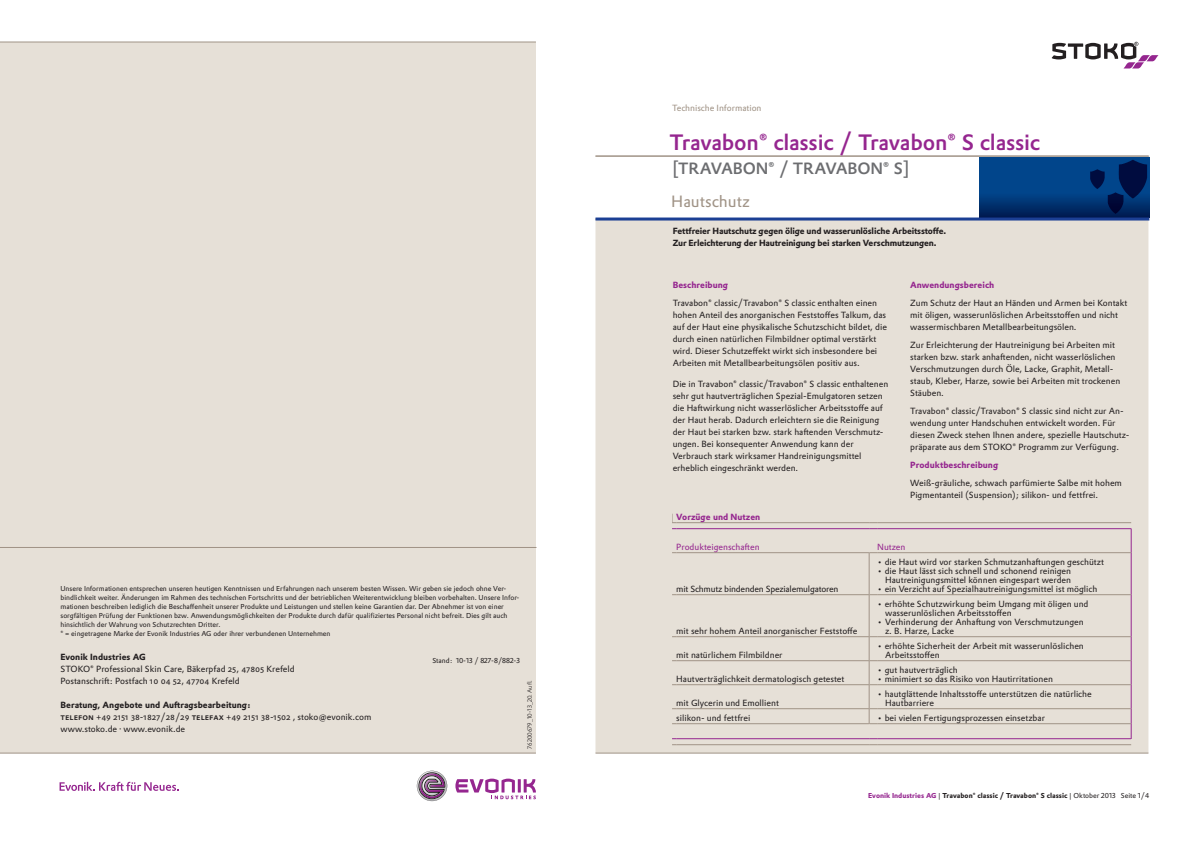
<style>
.page{position:relative;width:1191px;height:842px;background:#fff}
.page>*{position:absolute;margin:0;border:0;box-sizing:border-box;transform-origin:0 0}
._21_Head_Prokyon_21{font:500 21.8px "Evonik Prokyon";letter-spacing:-.01em;color:#95268f}
._21_Head_Prokyon_21-2{font:500 16px "Evonik Prokyon";letter-spacing:-.01em;color:#6c6d70}
._16_Copy_Prokyon_16{font:16px "Evonik Prokyon";color:#a09386}
._08_Subline_Prokyon{font:8.8px/12px "Evonik Prokyon";color:#231f20}
.TAB_07_Copy_Prokyon{font:8.8px/9px "Evonik Prokyon";color:#231f20}
._08_Copy_Prokyon_8_7{font:8.8px/12px "Evonik Prokyon";color:#231f20}
._08_Copy_Prokyon_8_7-2{font:700 8.8px/12px "Evonik Prokyon";letter-spacing:-.02em;color:#231f20}
._08_Copy_Prokyon_8_7-3{font:700 8.8px "Evonik Prokyon";color:#231f20}
._08_Subline_Prokyon-2{font:700 8.8px "Evonik Prokyon";color:#95268f}
.TAB_07_Copy_Prokyon-2{font:8.8px "Evonik Prokyon";letter-spacing:-.02em;color:#231f20}
.TAB_07_Copy_Prokyon-3{font:8.8px "Evonik Prokyon";color:#95268f}
._08_Copy_Prokyon_8_7-4{font:8.8px "Evonik Prokyon";color:#a09386}
.TAB_08_Head_Prokyon{font:700 8.8px "Evonik Prokyon";color:#95268f}
._07_Prokyon_7_9{font:7px/9px "Evonik Prokyon";color:#231f20}
._07_Prokyon_7_9-2{font:700 7px "Evonik Prokyon";color:#231f20}
.t1{font:300 6px "Evonik Prokyon";color:#231f20}
.s1{font-weight:500}
.s2{color:#95268f}
.s3{font-weight:400}
</style>
<div class="page">
<div style="left:595px;top:219px;width:553px;height:534px;background:#e6e0d7;border:1px solid #e6e0d7"></div>
<div style="left:0;top:43px;width:536px;height:710px;background:#e6e0d7"></div>
<hr style="left:0;top:42px;width:536px;height:1px;background:#a09386">
<hr style="left:0;top:753px;width:536px;height:1px;background:#a09386">
<hr style="left:595px;top:753px;width:553px;height:1px;background:#a09386">
<svg style="left:417px;top:771px;width:30px;height:30px"></svg>
<svg style="left:455px;top:779px;width:81px;height:20px"></svg>
<hr style="left:595px;top:156px;width:554px;height:1px;background:#a09386">
<hr style="left:0;top:547px;width:536px;height:1px;background:#a09386">
<svg style="left:60px;top:782px;width:119px;height:9px"></svg>
<hr style="left:676px;top:522px;width:193px;height:1px;background:#a09386">
<hr style="left:877px;top:522px;width:254px;height:1px;background:#a09386">
<hr style="left:676px;top:528px;width:193px;height:1px;background:#95268f">
<svg style="left:869px;top:522px;width:8px;height:7px"></svg>
<svg style="left:1131px;top:528px;width:1px;height:25px"></svg>
<hr style="left:877px;top:528px;width:254px;height:1px;background:#95268f">
<hr style="left:676px;top:552px;width:193px;height:1px;background:#a09386">
<hr style="left:869px;top:552px;width:1px;height:43px;background:#a09386">
<hr style="left:1131px;top:553px;width:1px;height:42px;background:#95268f">
<hr style="left:877px;top:552px;width:254px;height:1px;background:#a09386">
<hr style="left:676px;top:594px;width:193px;height:1px;background:#a09386">
<hr style="left:869px;top:595px;width:1px;height:42px;background:#a09386">
<hr style="left:1131px;top:595px;width:1px;height:42px;background:#95268f">
<hr style="left:877px;top:594px;width:254px;height:1px;background:#a09386">
<hr style="left:676px;top:636px;width:193px;height:1px;background:#a09386">
<hr style="left:877px;top:636px;width:254px;height:1px;background:#a09386">
<hr style="left:676px;top:660px;width:193px;height:1px;background:#a09386">
<hr style="left:676px;top:684px;width:193px;height:1px;background:#a09386">
<hr style="left:877px;top:660px;width:254px;height:1px;background:#a09386">
<hr style="left:877px;top:684px;width:254px;height:1px;background:#a09386">
<hr style="left:676px;top:708px;width:193px;height:1px;background:#a09386">
<hr style="left:676px;top:723px;width:193px;height:1px;background:#a09386">
<svg style="left:869px;top:636px;width:8px;height:88px"></svg>
<svg style="left:1131px;top:637px;width:1px;height:102px"></svg>
<hr style="left:877px;top:708px;width:254px;height:1px;background:#a09386">
<hr style="left:877px;top:723px;width:254px;height:1px;background:#a09386">
<hr style="left:676px;top:738px;width:193px;height:1px;background:#95268f">
<hr style="left:877px;top:738px;width:254px;height:1px;background:#95268f">
<svg style="left:672px;top:738px;width:4px;height:7px"></svg>
<hr style="left:676px;top:744px;width:193px;height:1px;background:#a09386">
<svg style="left:869px;top:738px;width:8px;height:7px"></svg>
<hr style="left:877px;top:744px;width:254px;height:1px;background:#a09386">
<svg style="left:672px;top:514px;width:4px;height:15px"></svg>
<img style="left:979px;top:158px;width:170px;height:60px">
<hr style="left:595px;top:218px;width:554px;height:3px;background:#1b3f94">
<svg style="left:1051px;top:42px;width:107px;height:26px"></svg>
<p class="_07_Prokyon_7_9" style="left:60px;top:584px;width:460px">Unsere Informationen entsprechen unseren heutigen Kenntnissen und Erfahrungen nach unserem besten Wissen. Wir geben sie jedoch ohne Ver&shy;bindlichkeit weiter. Änderungen im Rahmen des technischen Fortschritts und der betrieblichen Weiterentwicklung bleiben vorbehalten. Unsere Infor&shy;mationen beschreiben lediglich die Beschaffenheit unserer Produkte und Leistungen und stellen keine Garantien dar. Der Abnehmer ist von einer sorgfältigen Prüfung der Funktionen bzw. Anwendungsmöglichkeiten der Produkte durch dafür qualifiziertes Personal nicht befreit. Dies gilt auch hinsichtlich der Wahrung von Schutzrechten Dritter.</p>
<p class="_07_Prokyon_7_9" style="left:60px;top:629px;width:271px">® = eingetragene Marke der Evonik Industries AG oder ihrer verbundenen Unternehmen</p>
<p class="_07_Prokyon_7_9" style="left:432px;top:656px;width:89px">Stand: 10-13 / 827-8/882-3</p>
<p class="_08_Copy_Prokyon_8_7-3" style="left:60px;top:650px;width:87px">Evonik Industries AG</p>
<p class="_08_Copy_Prokyon_8_7" style="left:60px;top:662px;width:236px">STOKO® Professional Skin Care, Bäkerpfad 25, 47805 Krefeld<br>Postanschrift: Postfach 10 04 52, 47704 Krefeld</p>
<p class="_08_Copy_Prokyon_8_7-3" style="left:60px;top:698px;width:192px">Beratung, Angebote und Auftragsbearbeitung:</p>
<p class="_08_Copy_Prokyon_8_7" style="left:60px;top:710px;width:312px"><span class="s1">telefon</span> +49 2151 38-1827/28/29 <span class="s1">telefax</span> +49 2151 38-1502 , stoko@evonik.com www.stoko.de · www.evonik.de</p>
<p class="t1" style="left:525px;top:748px;width:70px;rotate:-90deg">76200679_10-13_20. Aufl.</p>
<p class="_08_Copy_Prokyon_8_7-4" style="left:672px;top:101px;width:91px">Technische Information</p>
<p class="_21_Head_Prokyon_21" style="left:669px;top:125px;width:372px">Travabon® classic / Travabon® S classic</p>
<p class="_21_Head_Prokyon_21-2" style="left:673px;top:156px;width:237px">[TRAVABON® / TRAVABON® S]</p>
<p class="_16_Copy_Prokyon_16" style="left:671px;top:189px;width:80px">Hautschutz</p>
<p class="_08_Copy_Prokyon_8_7-2" style="left:672px;top:224px;width:275px">Fettfreier Hautschutz gegen ölige und wasserunlösliche Arbeitsstoffe.<br>Zur Erleichterung der Hautreinigung bei starken Verschmutzungen.</p>
<p class="_08_Subline_Prokyon-2" style="left:672px;top:278px;width:57px">Beschreibung</p>
<p class="_08_Subline_Prokyon" style="left:672px;top:296px;width:216px">Travabon® classic/Travabon® S classic enthalten einen hohen Anteil des anorganischen Feststoffes Talkum, das auf der Haut eine physikalische Schutzschicht bildet, die durch einen natürlichen Filmbildner optimal verstärkt wird. Dieser Schutzeffekt wirkt sich insbesondere bei Arbeiten mit Metallbearbeitungsölen positiv aus.</p>
<p class="_08_Subline_Prokyon" style="left:672px;top:377px;width:217px">Die in Travabon® classic/Travabon® S classic enthaltenen sehr gut hautverträglichen Spezial-Emulgatoren setzen die Haftwirkung nicht wasserlöslicher Arbeitsstoffe auf der Haut herab. Dadurch erleichtern sie die Reinigung der Haut bei starken bzw. stark haftenden Verschmutz&shy;ungen. Bei konsequenter Anwendung kann der Verbrauch stark wirksamer Handreinigungsmittel erheblich eingeschränkt werden.</p>
<p class="_08_Subline_Prokyon-2" style="left:910px;top:278px;width:86px">Anwendungsbereich</p>
<p class="_08_Subline_Prokyon" style="left:910px;top:296px;width:219px">Zum Schutz der Haut an Händen und Armen bei Kontakt mit öligen, wasserunlöslichen Arbeitsstoffen und nicht wassermischbaren Metallbearbeitungsölen.</p>
<p class="_08_Subline_Prokyon" style="left:910px;top:338px;width:211px">Zur Erleichterung der Hautreinigung bei Arbeiten mit starken bzw. stark anhaftenden, nicht wasserlöslichen Verschmutzungen durch Öle, Lacke, Graphit, Metall&shy;staub, Kleber, Harze, sowie bei Arbeiten mit trockenen Stäuben.</p>
<p class="_08_Subline_Prokyon" style="left:910px;top:404px;width:221px">Travabon® classic/Travabon® S classic sind nicht zur An&shy;wendung unter Handschuhen entwickelt worden. Für diesen Zweck stehen Ihnen andere, spezielle Hautschutz&shy;präparate aus dem STOKO® Programm zur Verfügung.</p>
<p class="_08_Subline_Prokyon-2" style="left:910px;top:458px;width:89px">Produktbeschreibung</p>
<p class="_08_Subline_Prokyon" style="left:910px;top:476px;width:213px">Weiß-gräuliche, schwach parfümierte Salbe mit hohem<br>Pigmentanteil (Suspension); silikon- und fettfrei.</p>
<p class="TAB_08_Head_Prokyon" style="left:676px;top:509px;width:85px">Vorzüge und Nutzen</p>
<p class="TAB_07_Copy_Prokyon-3" style="left:676px;top:540px;width:85px">Produkteigenschaften</p>
<p class="TAB_07_Copy_Prokyon-3" style="left:877px;top:540px;width:30px">Nutzen</p>
<p class="TAB_07_Copy_Prokyon-2" style="left:676px;top:582px;width:164px">mit Schmutz bindenden Spezialemulgatoren</p>
<p class="TAB_07_Copy_Prokyon" style="left:877px;top:556px;width:228px">• die Haut wird vor starken Schmutzanhaftungen geschützt</p>
<p class="TAB_07_Copy_Prokyon" style="left:877px;top:565px;width:195px;text-align:right">• die Haut lässt sich schnell und schonend reinigen<br>Hautreinigungsmittel können eingespart werden</p>
<p class="TAB_07_Copy_Prokyon" style="left:877px;top:583px;width:222px">• ein Verzicht auf Spezialhautreinigungsmittel ist möglich</p>
<p class="TAB_07_Copy_Prokyon" style="left:676px;top:625px;width:183px">mit sehr hohem Anteil anorganischer Feststoffe</p>
<p class="TAB_07_Copy_Prokyon" style="left:885px;top:598px;width:205px;text-indent:-8px">• erhöhte Schutzwirkung beim Umgang mit öligen und wasserunlöslichen Arbeitsstoffen</p>
<p class="TAB_07_Copy_Prokyon" style="left:885px;top:616px;width:200px;text-indent:-8px">• Verhinderung der Anhaftung von Verschmutzungen z. B. Harze, Lacke</p>
<p class="TAB_07_Copy_Prokyon" style="left:676px;top:649px;width:108px">mit natürlichem Filmbildner</p>
<p class="TAB_07_Copy_Prokyon" style="left:885px;top:640px;width:200px;text-indent:-8px">• erhöhte Sicherheit der Arbeit mit wasserunlöslichen<br>Arbeitsstoffen</p>
<p class="TAB_07_Copy_Prokyon" style="left:676px;top:673px;width:170px">Hautverträglichkeit dermatologisch getestet</p>
<p class="TAB_07_Copy_Prokyon" style="left:877px;top:664px;width:82px">• gut hautverträglich</p>
<p class="TAB_07_Copy_Prokyon" style="left:877px;top:673px;width:177px">• minimiert so das Risiko von Hautirritationen</p>
<p class="TAB_07_Copy_Prokyon" style="left:676px;top:697px;width:104px">mit Glycerin und Emollient</p>
<p class="TAB_07_Copy_Prokyon" style="left:885px;top:688px;width:208px;text-indent:-8px">• hautglättende Inhaltsstoffe unterstützen die natürliche<br>Hautbarriere</p>
<p class="TAB_07_Copy_Prokyon" style="left:676px;top:712px;width:75px">silikon- und fettfrei</p>
<p class="TAB_07_Copy_Prokyon" style="left:877px;top:712px;width:169px">• bei vielen Fertigungsprozessen einsetzbar</p>
<p class="_07_Prokyon_7_9-2" style="left:868px;top:790px;width:282px"><span class="s2">Evonik Industries AG</span> <span class="s3">|</span> Travabon® classic / Travabon® S classic <span class="s3">| Oktober 2013 Seite 1/4</span></p>
</div>
